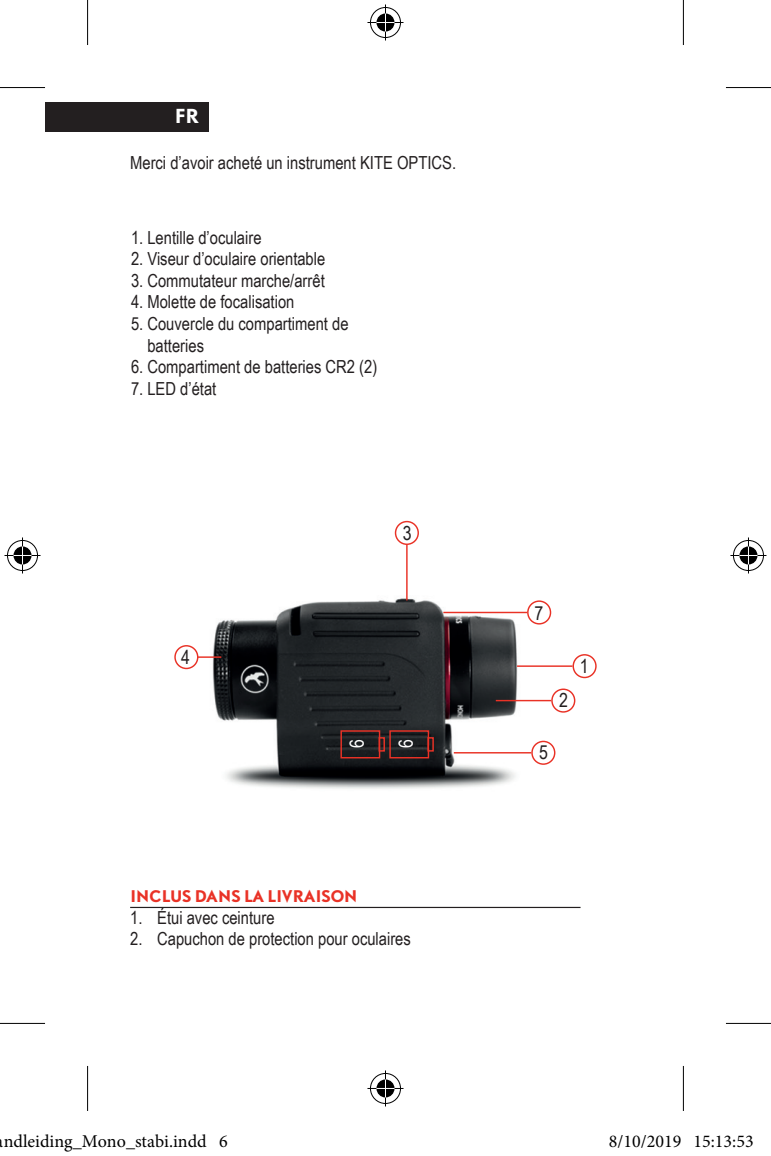
<style>
.page{position:relative;width:771px;height:1156px;background:#fff}
.page>*{position:absolute;margin:0;border:0;box-sizing:border-box;transform-origin:0 0}
.t1{font:19.5px "Arial Narrow";color:#231f20}
.t2{font:19.5px "Arial Narrow";color:#fff}
.t3{font:18px/21.6px "Arial Narrow";color:#231f20}
.t4{font:18px "Minion Pro";color:#000}
.t5{font:700 18px "DTL Nobel T";color:#fff}
.t6{font:700 15px "DTL Nobel T";letter-spacing:-.02em;color:#e93226}
</style>
<div class="page">
<div style="left:45px;top:102px;width:164px;height:30px;background:#231f20"></div>
<hr style="left:130px;top:906px;width:450px;height:2px;background:#231f20">
<img style="left:191px;top:536px;width:357px;height:253px">
<div style="left:174px;top:645px;width:24px;height:24px;border:1px solid #e93226;border-radius:50%"></div>
<div style="left:572px;top:654px;width:24px;height:24px;border:1px solid #e93226;border-radius:50%"></div>
<div style="left:527px;top:600px;width:24px;height:24px;border:1px solid #e93226;border-radius:50%"></div>
<div style="left:551px;top:688px;width:24px;height:24px;border:1px solid #e93226;border-radius:50%"></div>
<div style="left:531px;top:740px;width:24px;height:25px;border:1px solid #e93226;border-radius:50%"></div>
<div style="left:394px;top:521px;width:25px;height:24px;border:1px solid #e93226;border-radius:50%"></div>
<hr style="left:197px;top:656px;width:24px;height:2px;background:#e93226">
<hr style="left:517px;top:665px;width:55px;height:2px;background:#e93226">
<hr style="left:443px;top:611px;width:84px;height:2px;background:#e93226">
<hr style="left:495px;top:700px;width:56px;height:1px;background:#e93226">
<hr style="left:453px;top:752px;width:78px;height:1px;background:#e93226">
<hr style="left:406px;top:545px;width:1px;height:55px;background:#e93226">
<div style="left:389px;top:730px;width:40px;height:28px;border:1px solid #e93226"></div>
<div style="left:427px;top:737px;width:6px;height:14px;border:1px solid #e93226"></div>
<div style="left:340px;top:730px;width:40px;height:28px;border:1px solid #e93226"></div>
<div style="left:378px;top:737px;width:7px;height:14px;border:1px solid #e93226"></div>
<svg style="left:0;top:1023px;width:45px;height:1px"></svg>
<svg style="left:726px;top:1023px;width:44px;height:1px"></svg>
<svg style="left:683px;top:0;width:1px;height:45px"></svg>
<svg style="left:683px;top:1066px;width:1px;height:44px"></svg>
<hr style="left:0;top:87px;width:45px;height:1px;background:#000">
<hr style="left:725px;top:87px;width:45px;height:1px;background:#000">
<hr style="left:0;top:1022px;width:45px;height:1px;background:#000">
<hr style="left:725px;top:1022px;width:45px;height:1px;background:#000">
<hr style="left:87px;top:0;width:1px;height:45px;background:#000">
<hr style="left:682px;top:0;width:1px;height:45px;background:#000">
<hr style="left:682px;top:1065px;width:1px;height:45px;background:#000">
<div style="left:368px;top:6px;width:34px;height:33px;border:4px solid #fff;border-radius:50%"></div>
<hr style="left:367px;top:21px;width:36px;height:3px;background:#fff">
<hr style="left:383px;top:4px;width:4px;height:36px;background:#fff">
<div style="left:374px;top:12px;width:22px;height:21px;border:4px solid #fff;border-radius:50%"></div>
<div style="left:370px;top:7px;width:31px;height:31px;border:1px solid #000;border-radius:50%"></div>
<hr style="left:367px;top:22px;width:36px;height:1px;background:#000">
<hr style="left:385px;top:4px;width:1px;height:36px;background:#000">
<svg style="left:376px;top:13px;width:18px;height:18px"></svg>
<div style="left:368px;top:1071px;width:34px;height:34px;border:4px solid #fff;border-radius:50%"></div>
<svg style="left:367px;top:1086px;width:36px;height:4px"></svg>
<hr style="left:383px;top:1070px;width:4px;height:36px;background:#fff">
<div style="left:374px;top:1077px;width:22px;height:22px;border:4px solid #fff;border-radius:50%"></div>
<div style="left:370px;top:1073px;width:31px;height:30px;border:1px solid #000;border-radius:50%"></div>
<hr style="left:367px;top:1087px;width:36px;height:1px;background:#000">
<hr style="left:385px;top:1070px;width:1px;height:36px;background:#000">
<svg style="left:376px;top:1079px;width:18px;height:18px"></svg>
<div style="left:6px;top:538px;width:33px;height:34px;border:4px solid #fff;border-radius:50%"></div>
<hr style="left:4px;top:553px;width:36px;height:4px;background:#fff">
<hr style="left:21px;top:537px;width:3px;height:36px;background:#fff">
<div style="left:12px;top:544px;width:21px;height:22px;border:4px solid #fff;border-radius:50%"></div>
<div style="left:7px;top:540px;width:31px;height:31px;border:1px solid #000;border-radius:50%"></div>
<hr style="left:4px;top:555px;width:36px;height:1px;background:#000">
<hr style="left:22px;top:537px;width:1px;height:36px;background:#000">
<svg style="left:14px;top:546px;width:18px;height:18px"></svg>
<div style="left:731px;top:538px;width:34px;height:34px;border:4px solid #fff;border-radius:50%"></div>
<hr style="left:730px;top:553px;width:36px;height:4px;background:#fff">
<svg style="left:746px;top:537px;width:4px;height:36px"></svg>
<div style="left:737px;top:544px;width:22px;height:22px;border:4px solid #fff;border-radius:50%"></div>
<div style="left:732px;top:540px;width:31px;height:31px;border:1px solid #000;border-radius:50%"></div>
<hr style="left:730px;top:555px;width:36px;height:1px;background:#000">
<hr style="left:747px;top:537px;width:1px;height:36px;background:#000">
<svg style="left:739px;top:546px;width:18px;height:18px"></svg>
<svg style="left:87px;top:1066px;width:2px;height:45px"></svg>
<div style="left:98px;top:1138px;width:9px;height:9px;border:1px solid #fff;border-radius:50%"></div>
<div style="left:99px;top:1138px;width:6px;height:9px;border:1px solid #fff;border-radius:50%"></div>
<div style="left:117px;top:1138px;width:9px;height:9px;border:1px solid #fff;border-radius:50%"></div>
<div style="left:118px;top:1138px;width:6px;height:9px;border:1px solid #fff;border-radius:50%"></div>
<div style="left:632px;top:1134px;width:8px;height:13px;border:1px solid #fff;border-radius:50%"></div>
<div style="left:633px;top:1135px;width:6px;height:12px;border:1px solid #fff;border-radius:50%"></div>
<div style="left:655px;top:1134px;width:8px;height:13px;border:1px solid #fff;border-radius:50%"></div>
<div style="left:656px;top:1135px;width:6px;height:12px;border:1px solid #fff;border-radius:50%"></div>
<p class="t5" style="left:174px;top:103px;width:26px">FR</p>
<p class="t3" style="left:130px;top:151px;width:327px">Merci d’avoir acheté un instrument KITE OPTICS.</p>
<p class="t3" style="left:131px;top:226px;width:132px">1. Lentille d’oculaire</p>
<p class="t3" style="left:131px;top:247px;width:196px">2. Viseur d’oculaire orientable</p>
<p class="t3" style="left:131px;top:269px;width:195px">3. Commutateur marche/arrêt</p>
<p class="t3" style="left:131px;top:290px;width:165px">4. Molette de focalisation</p>
<p class="t3" style="left:147px;top:312px;width:202px;text-indent:-16px">5. Couvercle du compartiment de batteries</p>
<p class="t3" style="left:131px;top:355px;width:248px">6. Compartiment de batteries CR2 (2)</p>
<p class="t3" style="left:131px;top:377px;width:87px">7. LED d’état</p>
<p class="t1" style="left:181px;top:643px;width:10px">4</p>
<p class="t1" style="left:403px;top:518px;width:10px">3</p>
<p class="t2" style="left:342px;top:748px;width:10px;rotate:-90deg">6</p>
<p class="t2" style="left:391px;top:748px;width:10px;rotate:-90deg">6</p>
<p class="t6" style="left:130px;top:886px;width:229px">INCLUS DANS LA LIVRAISON</p>
<p class="t3" style="left:130px;top:905px;width:146px">1. Étui avec ceinture</p>
<p class="t3" style="left:130px;top:927px;width:282px">2. Capuchon de protection pour oculaires</p>
<p class="t1" style="left:534px;top:598px;width:10px">7</p>
<p class="t1" style="left:559px;top:685px;width:10px">2</p>
<p class="t1" style="left:579px;top:652px;width:10px">1</p>
<p class="t1" style="left:539px;top:737px;width:10px">5</p>
<p class="t4" style="left:-4px;top:1129px;width:233px">andleiding_Mono_stabi.indd 6</p>
<p class="t4" style="left:608px;top:1129px;width:146px">8/10/2019 15:13:53</p>
</div>
